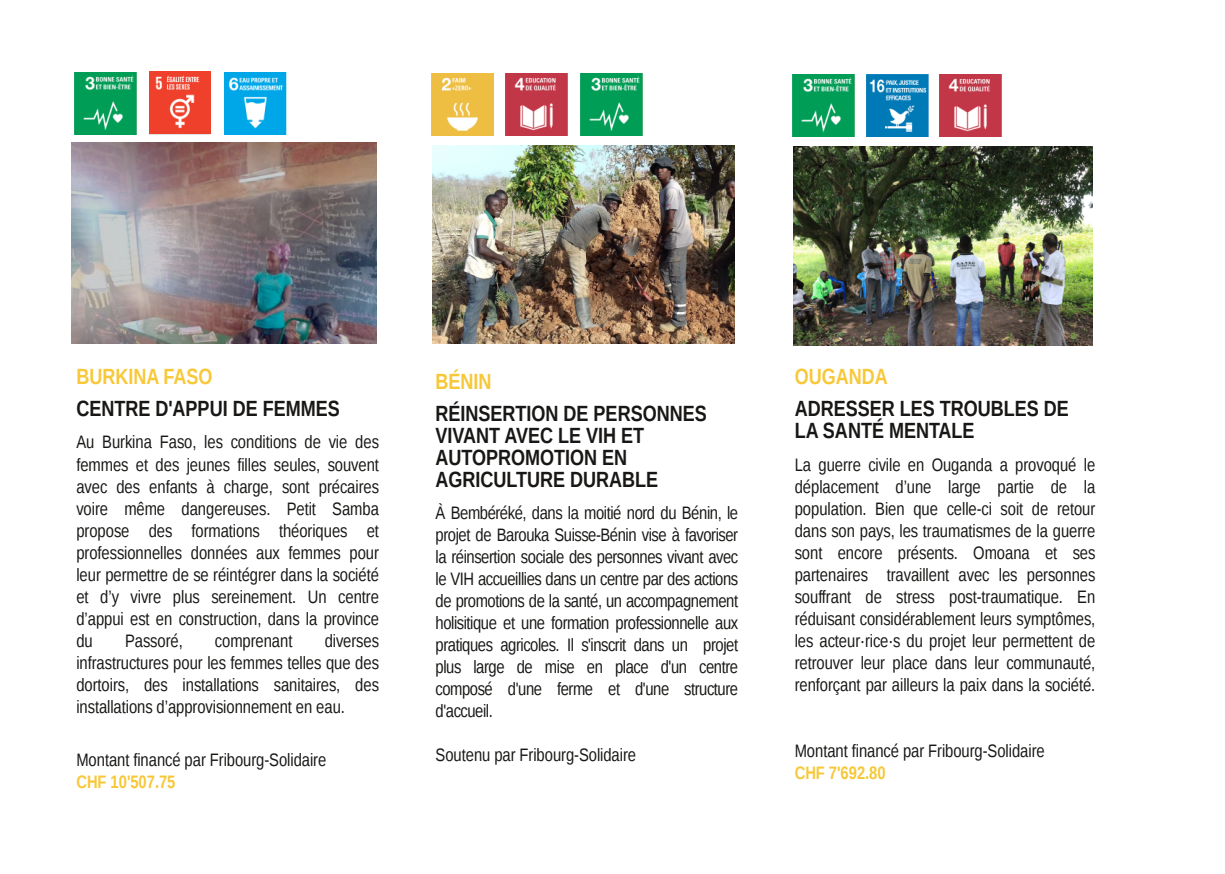
<style>
.page{position:relative;width:1225px;height:874px;background:#fff}
.page>*{position:absolute;margin:0;border:0;box-sizing:border-box;transform-origin:0 0}
.t1{font:700 22px/22px "Liberation Sans Narrow";color:#181715}
.t2{font:700 22px "Liberation Sans Narrow";color:#f8c839}
.t3{font:700 22px "Liberation Sans Narrow";color:#f6c736}
.t4{font:18px/22px "Liberation Sans Narrow";letter-spacing:-.005em;color:#181715;text-align:justify}
.s1{font-weight:700;color:#f8c839}
.s2{font-weight:700;color:#f6c736}
</style>
<div class="page">
<img style="left:74px;top:72px;width:62px;height:62px">
<img style="left:224px;top:72px;width:62px;height:62px">
<img style="left:432px;top:73px;width:62px;height:62px">
<img style="left:580px;top:73px;width:62px;height:62px">
<img style="left:506px;top:73px;width:62px;height:62px">
<img style="left:792px;top:74px;width:62px;height:62px">
<img style="left:866px;top:74px;width:62px;height:62px">
<img style="left:72px;top:142px;width:304px;height:201px">
<img style="left:793px;top:146px;width:299px;height:200px">
<div style="left:149px;top:72px;width:61px;height:63px;background:#ef402b"></div>
<img style="left:155px;top:75px;width:45px;height:53px">
<img style="left:432px;top:146px;width:302px;height:197px">
<img style="left:940px;top:74px;width:62px;height:62px">
<p class="t2" style="left:76px;top:363px;width:138px">BURKINA FASO</p>
<p class="t1" style="left:76px;top:397px;width:265px">CENTRE D'APPUI DE FEMMES</p>
<p class="t4" style="left:76px;top:431px;width:304px">Au Burkina Faso, les conditions de vie des femmes et des jeunes filles seules, souvent avec des enfants à charge, sont précaires voire même dangereuses. Petit Samba propose des formations théoriques et professionnelles données aux femmes pour leur permettre de se réintégrer dans la société et d’y vivre plus sereinement. Un centre d’appui est en construction, dans la province du</p>
<p class="t4" style="left:125px;top:629px;width:59px">Passoré,</p>
<p class="t4" style="left:215px;top:629px;width:79px">comprenant</p>
<p class="t4" style="left:76px;top:629px;width:304px;text-indent:248px">diverses infrastructures pour les femmes telles que des dortoirs, des installations sanitaires, des installations d’approvisionnement en eau.</p>
<p class="t4" style="left:76px;top:748px;width:251px">Montant financé par Fribourg-Solidaire<br><span class="s1">CHF</span> <span class="s2">10'507.75</span></p>
<p class="t3" style="left:435px;top:368px;width:58px">BÉNIN</p>
<p class="t1" style="left:435px;top:401px;width:273px">RÉINSERTION DE PERSONNES<br>VIVANT AVEC LE VIH ET<br>AUTOPROMOTION EN<br>AGRICULTURE DURABLE</p>
<p class="t4" style="left:435px;top:501px;width:304px">À Bembéréké, dans la moitié nord du Bénin, le projet de Barouka Suisse-Bénin vise à favoriser la réinsertion sociale des personnes vivant avec le VIH accueillies dans un centre par des actions de promotions de la santé, un accompagnement holisitique et une formation professionnelle aux pratiques agricoles. Il s'inscrit dans un projet plus large de mise en place d'un centre composé d'une ferme et d'une structure d'accueil.</p>
<p class="t4" style="left:435px;top:743px;width:202px">Soutenu par Fribourg-Solidaire</p>
<p class="t2" style="left:795px;top:363px;width:95px">OUGANDA</p>
<p class="t1" style="left:795px;top:397px;width:276px">ADRESSER LES TROUBLES DE<br>LA SANTÉ MENTALE</p>
<p class="t4" style="left:795px;top:452px;width:302px">La guerre civile en Ouganda a provoqué le déplacement d’une large partie de la population. Bien que celle-ci soit de retour dans son pays, les traumatismes de la guerre sont encore présents. Omoana et ses partenaires travaillent avec les personnes souffrant de stress post-traumatique. En réduisant considérablement leurs symptômes, les acteur∙rice∙s du projet leur permettent de retrouver leur place dans leur communauté, renforçant par ailleurs la paix dans la société.</p>
<p class="t4" style="left:795px;top:738px;width:251px">Montant financé par Fribourg-Solidaire<br><span class="s1">CHF</span> <span class="s2">7'692.80</span></p>
</div>
